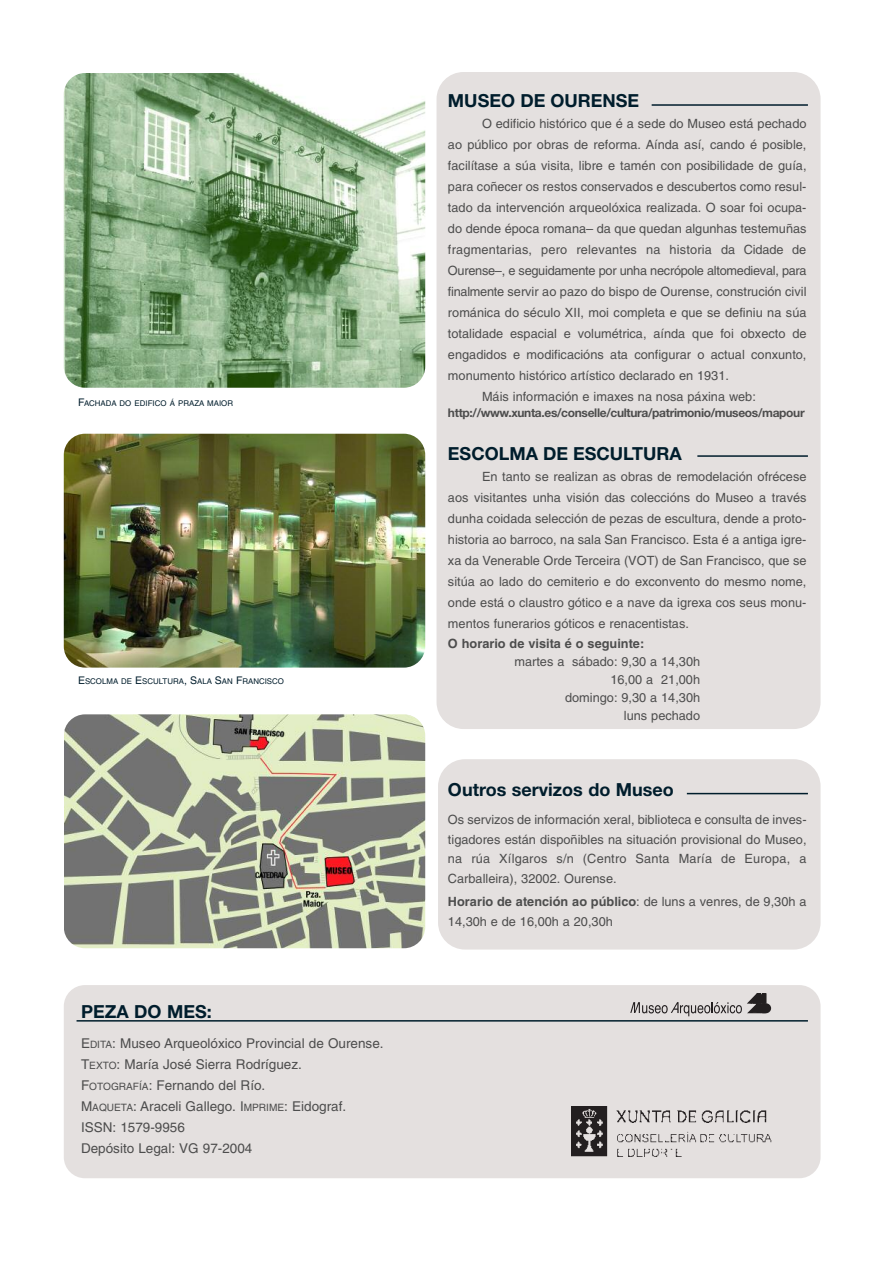
<style>
.page{position:relative;width:893px;height:1263px;background:#fff}
.page>*{position:absolute;margin:0;border:0;box-sizing:border-box;transform-origin:0 0}
.t1{font:700 18px "Helvetica Neue";color:#001d2c}
.t2{font:13.5px/21px "Helvetica";color:#4d4d4d}
.t3{font:12.75px/21px "Helvetica";color:#4d4d4d;text-align:justify}
.t4{font:12.75px "Helvetica";letter-spacing:-.02em;color:#4d4d4d}
.t5{font:700 12.75px "Helvetica";color:#4d4d4d}
.t6{font:700 12px "Helvetica Neue";letter-spacing:-.03em;color:#4d4d4d}
.t7{font:7.8px "Helvetica";color:#001d2c}
.s1{font-size:10.5px}
.s2{font-size:10.2px}
.s3{font-weight:700}
</style>
<div class="page">
<div style="left:436px;top:72px;width:384px;height:657px;background:#e4e0df;border-radius:27px"></div>
<div style="left:438px;top:759px;width:382px;height:190px;background:#e4e0df;border-radius:27px"></div>
<div style="left:64px;top:985px;width:756px;height:193px;background:#e4e0df;border-radius:21px"></div>
<img style="left:64px;top:73px;width:361px;height:315px">
<img style="left:571px;top:1107px;width:201px;height:49px">
<div style="left:758px;top:1002px;width:12px;height:12px;border:2px solid #231f20;border-radius:50%"></div>
<svg style="left:630px;top:993px;width:139px;height:23px"></svg>
<hr style="left:77px;top:1020px;width:731px;height:1px;background:#001d2c">
<hr style="left:687px;top:793px;width:121px;height:1px;background:#001d2c">
<hr style="left:697px;top:455px;width:111px;height:2px;background:#001d2c">
<hr style="left:652px;top:104px;width:156px;height:2px;background:#001d2c">
<img style="left:64px;top:434px;width:361px;height:234px">
<img style="left:65px;top:714px;width:360px;height:234px">
<p class="t7" style="left:78px;top:400px;width:157px"><span class="s1">F</span>ACHADA DO EDIFICO Á PRAZA MAIOR</p>
<p class="t7" style="left:78px;top:679px;width:207px"><span class="s1">E</span>SCOLMA DE <span class="s1">E</span>SCULTURA<span class="s1">, S</span>ALA <span class="s1">S</span>AN <span class="s1">F</span>RANCISCO</p>
<h1 class="t1" style="left:81px;top:1001px;width:132px">PEZA DO MES:</h1>
<p class="t2" style="left:81px;top:1034px;width:304px">E<span class="s2">DITA</span>: Museo Arqueolóxico Provincial de Ourense.<br>T<span class="s2">EXTO</span>: María José Sierra Rodríguez.<br>F<span class="s2">OTOGRAFÍA</span>: Fernando del Río.<br>M<span class="s2">AQUETA</span>: Araceli Gallego. I<span class="s2">MPRIME</span>: Eidograf.<br>ISSN: 1579-9956<br>Depósito Legal: VG 97-2004</p>
<h1 class="t1" style="left:448px;top:89px;width:193px">MUSEO DE OURENSE</h1>
<p class="t3" style="left:482px;top:114px;width:326px">O edificio histórico que é a sede do Museo está pechado</p>
<p class="t3" style="left:448px;top:135px;width:360px">ao público por obras de reforma. Aínda así, cando é posible,</p>
<p class="t3" style="left:448px;top:156px;width:360px">facilítase a súa visita, libre e tamén con posibilidade de guía,</p>
<p class="t3" style="left:448px;top:177px;width:360px">para coñecer os restos conservados e descubertos como resul-</p>
<p class="t3" style="left:448px;top:198px;width:360px">tado da intervención arqueolóxica realizada. O soar foi ocupa-</p>
<p class="t3" style="left:448px;top:219px;width:360px">do dende época romana– da que quedan algunhas testemuñas</p>
<p class="t3" style="left:448px;top:240px;width:360px">fragmentarias, pero relevantes na historia da Cidade de</p>
<p class="t4" style="left:448px;top:266px;width:360px">Ourense–, e seguidamente por unha necrópole altomedieval, para</p>
<p class="t3" style="left:448px;top:282px;width:360px">finalmente servir ao pazo do bispo de Ourense, construción civil</p>
<p class="t3" style="left:448px;top:303px;width:360px">románica do século XII, moi completa e que se definiu na súa</p>
<p class="t3" style="left:448px;top:324px;width:360px">totalidade espacial e volumétrica, aínda que foi obxecto de</p>
<p class="t3" style="left:448px;top:345px;width:360px">engadidos e modificacións ata configurar o actual conxunto,</p>
<p class="t3" style="left:448px;top:366px;width:282px">monumento histórico artístico declarado en 1931.</p>
<p class="t3" style="left:482px;top:387px;width:275px">Máis información e imaxes na nosa páxina web:</p>
<p class="t6" style="left:448px;top:405px;width:358px">http://www.xunta.es/conselle/cultura/patrimonio/museos/mapour</p>
<h1 class="t1" style="left:448px;top:442px;width:235px">ESCOLMA DE ESCULTURA</h1>
<p class="t3" style="left:448px;top:467px;width:360px;text-indent:34px">En tanto se realizan as obras de remodelación ofrécese aos visitantes unha visión das coleccións do Museo a través dunha coidada selección de pezas de escultura, dende a proto&shy;historia ao barroco, na sala San Francisco. Esta é a antiga igre&shy;xa da Venerable Orde Terceira (VOT) de San Francisco, que se sitúa ao lado do cemiterio e do exconvento do mesmo nome, onde está o claustro gótico e a nave da igrexa cos seus monu&shy;mentos funerarios góticos e renacentistas.</p>
<p class="t5" style="left:448px;top:639px;width:198px">O horario de visita é o seguinte:</p>
<p class="t3" style="left:514px;top:654px;width:187px;line-height:18px;text-align:right">martes a sábado: 9,30 a 14,30h<br>16,00 a 21,00h<br>domingo: 9,30 a 14,30h<br>luns pechado</p>
<h1 class="t1" style="left:448px;top:779px;width:227px">Outros servizos do Museo</h1>
<p class="t3" style="left:448px;top:811px;width:360px;line-height:19.5px">Os servizos de información xeral, biblioteca e consulta de inves&shy;tigadores están dispoñibles na situación provisional do Museo, na rúa Xílgaros s/n (Centro Santa María de Europa, a Carballeira), 32002. Ourense.</p>
<p class="t3" style="left:448px;top:893px;width:360px;line-height:19.5px"><span class="s3">Horario de atención ao público</span>: de luns a venres, de 9,30h a<br>14,30h e de 16,00h a 20,30h</p>
</div>
